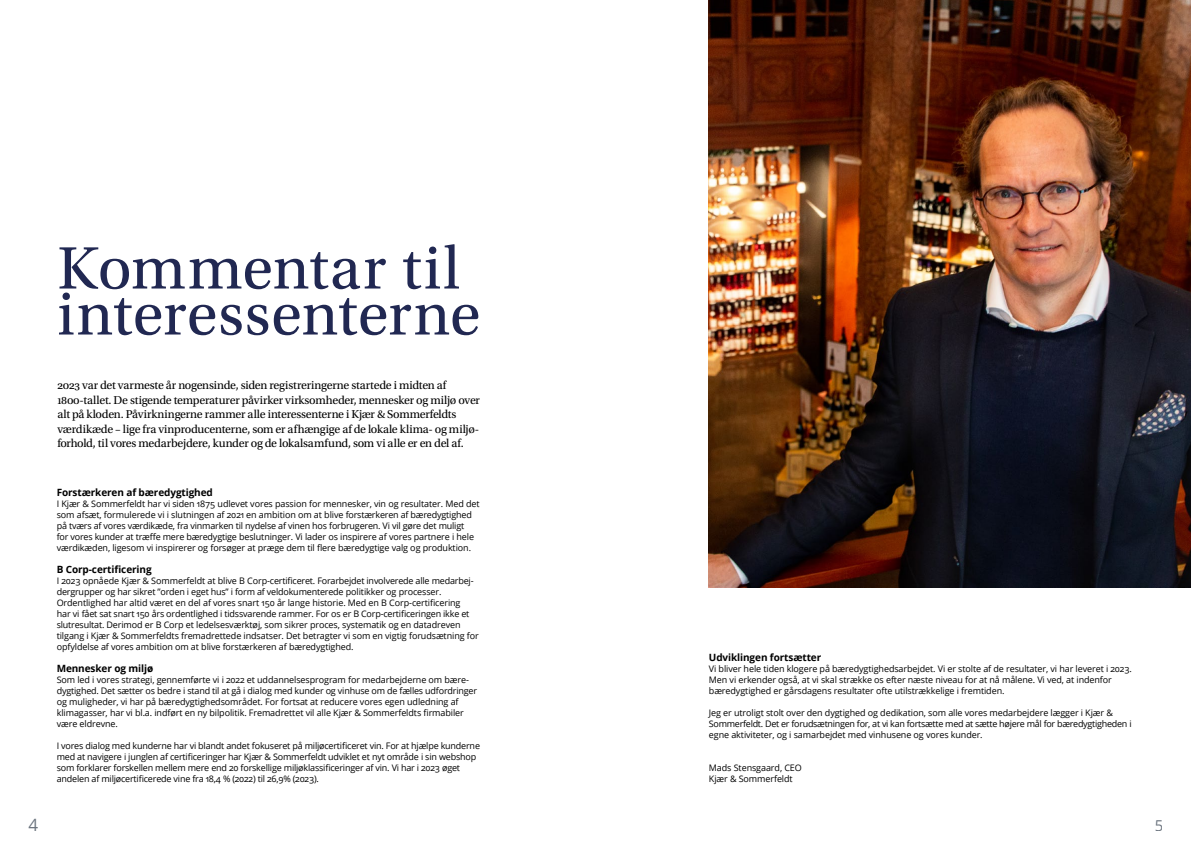
<style>
.page{position:relative;width:1191px;height:842px;background:#fff}
.page>*{position:absolute;margin:0;border:0;box-sizing:border-box;transform-origin:0 0}
.t1{font:63px/46px "Utopia Std";letter-spacing:.005em;color:#212852}
.t2{font:17px "Open Sans";color:#2c3847}
.t3{font:15px "Open Sans";color:#2c3847}
.t4{font:12px/14.4px "Utopia Std";letter-spacing:-.02em;color:#000}
.t5{font:700 10px "Open Sans";letter-spacing:-.01em;color:#000}
.t6{font:9px/11px "Open Sans";letter-spacing:-.01em;color:#000}
</style>
<div class="page">
<img style="left:709px;top:0;width:482px;height:588px">
<h1 class="t1" style="left:57px;top:246px;width:425px">Kommentar til interessenterne</h1>
<p class="t4" style="left:57px;top:378px;width:424px">2023 var det varmeste år nogensinde, siden registreringerne startede i midten af 1800-tallet. De stigende temperaturer påvirker virksomheder, mennesker og miljø over alt på kloden. Påvirkningerne rammer alle interessenterne i Kjær &amp; Sommerfeldts værdikæde – lige fra vinproducenterne, som er afhængige af de lokale klima- og miljø&shy;forhold, til vores medarbejdere, kunder og de lokalsamfund, som vi alle er en del af.</p>
<p class="t5" style="left:57px;top:485px;width:158px">Forstærkeren af bæredygtighed</p>
<p class="t6" style="left:57px;top:498px;width:424px">I Kjær &amp; Sommerfeldt har vi siden 1875 udlevet vores passion for mennesker, vin og resultater. Med det som afsæt, formulerede vi i slutningen af 2021 en ambition om at blive forstærkeren af bæredygtighed på tværs af vores værdikæde, fra vinmarken til nydelse af vinen hos forbrugeren. Vi vil gøre det muligt<br>for vores kunder at træffe mere bæredygtige beslutninger. Vi lader os inspirere af vores partnere i hele værdikæden, ligesom vi inspirerer og forsøger at præge dem til flere bæredygtige valg og produktion.</p>
<p class="t5" style="left:57px;top:562px;width:96px">B Corp-certificering</p>
<p class="t6" style="left:57px;top:575px;width:424px">I 2023 opnåede Kjær &amp; Sommerfeldt at blive B Corp-certificeret. Forarbejdet involverede alle medarbej&shy;dergrupper og har sikret ”orden i eget hus” i form af veldokumenterede politikker og processer.<br>Ordentlighed har altid været en del af vores snart 150 år lange historie. Med en B Corp-certificering<br>har vi fået sat snart 150 års ordentlighed i tidssvarende rammer. For os er B Corp-certificeringen ikke et slutresultat. Derimod er B Corp et ledelsesværktøj, som sikrer proces, systematik og en datadreven tilgang i Kjær &amp; Sommerfeldts fremadrettede indsatser. Det betragter vi som en vigtig forudsætning for opfyldelse af vores ambition om at blive forstærkeren af bæredygtighed.</p>
<p class="t5" style="left:57px;top:661px;width:98px">Mennesker og miljø</p>
<p class="t6" style="left:57px;top:674px;width:422px">Som led i vores strategi, gennemførte vi i 2022 et uddannelsesprogram for medarbejderne om bære&shy;dygtighed. Det sætter os bedre i stand til at gå i dialog med kunder og vinhuse om de fælles udfordringer og muligheder, vi har på bæredygtighedsområdet. For fortsat at reducere vores egen udledning af klimagasser, har vi bl.a. indført en ny bilpolitik. Fremadrettet vil alle Kjær &amp; Sommerfeldts firmabiler være eldrevne.</p>
<p class="t6" style="left:57px;top:740px;width:425px">I vores dialog med kunderne har vi blandt andet fokuseret på miljøcertificeret vin. For at hjælpe kunderne med at navigere i junglen af certificeringer har Kjær &amp; Sommerfeldt udviklet et nyt område i sin webshop som forklarer forskellen mellem mere end 20 forskellige miljøklassificeringer af vin. Vi har i 2023 øget andelen af miljøcertificerede vine fra 18,4 % (2022) til 26,9% (2023).</p>
<p class="t5" style="left:709px;top:650px;width:114px">Udviklingen fortsætter</p>
<p class="t6" style="left:709px;top:663px;width:424px">Vi bliver hele tiden klogere på bæredygtighedsarbejdet. Vi er stolte af de resultater, vi har leveret i 2023.<br>Men vi erkender også, at vi skal strække os efter næste niveau for at nå målene. Vi ved, at indenfor bæredygtighed er gårsdagens resultater ofte utilstrækkelige i fremtiden.</p>
<p class="t6" style="left:709px;top:707px;width:424px">Jeg er utroligt stolt over den dygtighed og dedikation, som alle vores medarbejdere lægger i Kjær &amp;<br>Sommerfeldt. Det er forudsætningen for, at vi kan fortsætte med at sætte højere mål for bæredygtigheden i egne aktiviteter, og i samarbejdet med vinhusene og vores kunder.</p>
<p class="t6" style="left:709px;top:762px;width:94px">Mads Stensgaard, CEO<br>Kjær &amp; Sommerfeldt</p>
<h2 class="t2" style="left:28px;top:813px;width:11px">4</h2>
<h3 class="t3" style="left:1154px;top:815px;width:10px">5</h3>
</div>
